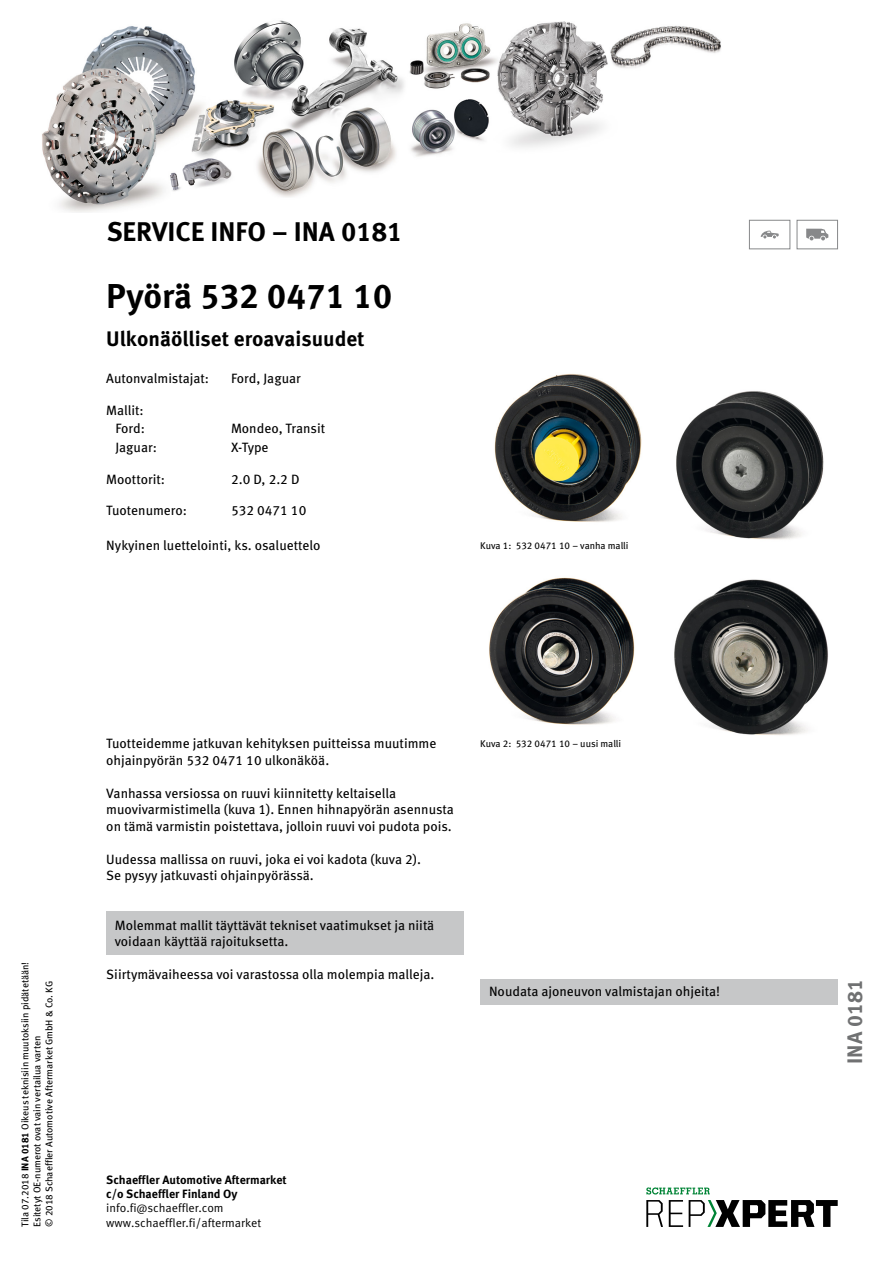
<style>
.page{position:relative;width:893px;height:1263px;background:#fff}
.page>*{position:absolute;margin:0;border:0;box-sizing:border-box;transform-origin:0 0}
.t1{font:700 34.5px "Meta Pro";color:#000}
.t2{font:700 27px "Meta Pro";color:#000}
.t3{font:700 21px "Meta Pro";color:#000}
.t4{font:700 21px "Meta Pro";color:#707172}
.t5{font:13.5px/16.5px "Meta Pro";color:#000}
.t6{font:700 12px/14.4px "Meta Pro";color:#000}
.t7{font:12px/14.4px "Meta Pro Norm";color:#000}
.t8{font:9.75px/12px "Meta Pro";color:#000}
.s1{font-weight:700}
</style>
<div class="page">
<div style="left:106px;top:911px;width:357px;height:43px;background:#c6c7c8"></div>
<img style="left:494px;top:373px;width:330px;height:167px">
<img style="left:489px;top:577px;width:339px;height:158px">
<div style="left:480px;top:980px;width:358px;height:25px;background:#c6c7c8"></div>
<div style="left:749px;top:220px;width:41px;height:29px;border:1px solid #87888a"></div>
<svg style="left:761px;top:231px;width:18px;height:7px"></svg>
<div style="left:797px;top:220px;width:41px;height:29px;border:1px solid #87888a"></div>
<svg style="left:806px;top:229px;width:22px;height:11px"></svg>
<img style="left:42px;top:20px;width:679px;height:192px">
<svg style="left:646px;top:1200px;width:17px;height:27px"></svg>
<svg style="left:669px;top:1200px;width:14px;height:27px"></svg>
<svg style="left:689px;top:1200px;width:149px;height:27px"></svg>
<svg style="left:646px;top:1187px;width:64px;height:7px"></svg>
<h2 class="t2" style="left:107px;top:210px;width:297px">SERVICE INFO – INA 0181</h2>
<h1 class="t1" style="left:106px;top:269px;width:288px">Pyörä 532 0471 10</h1>
<h3 class="t3" style="left:106px;top:323px;width:260px">Ulkonäölliset eroavaisuudet</h3>
<p class="t5" style="left:106px;top:369px;width:104px">Autonvalmistajat:</p>
<p class="t5" style="left:231px;top:369px;width:71px">Ford, Jaguar</p>
<p class="t5" style="left:106px;top:400px;width:40px;line-height:18.8px;text-align:right">Mallit:<br>Ford:</p>
<p class="t5" style="left:231px;top:420px;width:96px">Mondeo, Transit</p>
<p class="t5" style="left:115px;top:438px;width:43px">Jaguar:</p>
<p class="t5" style="left:231px;top:438px;width:39px">X-Type</p>
<p class="t5" style="left:106px;top:470px;width:60px">Moottorit:</p>
<p class="t5" style="left:231px;top:470px;width:70px">2.0 D, 2.2 D</p>
<p class="t5" style="left:106px;top:501px;width:82px">Tuotenumero:</p>
<p class="t5" style="left:231px;top:501px;width:77px">532 0471 10</p>
<p class="t5" style="left:106px;top:536px;width:216px">Nykyinen luettelointi, ks. osaluettelo</p>
<p class="t8" style="left:480px;top:539px;width:150px">Kuva 1: 532 0471 10 – vanha malli</p>
<p class="t8" style="left:19px;top:1227px;width:267px;rotate:-90deg">Tila 07.2018 <span class="s1">INA 0181</span> Oikeus teknisiin muutoksiin pidätetään!<br>Esitetyt OE-numerot ovat vain vertailua varten<br>© 2018 Schaeffler Automotive Aftermarket GmbH &amp; Co. KG</p>
<p class="t5" style="left:106px;top:734px;width:332px">Tuotteidemme jatkuvan kehityksen puitteissa muutimme ohjainpyörän 532 0471 10 ulkonäköä.</p>
<p class="t5" style="left:106px;top:784px;width:349px">Vanhassa versiossa on ruuvi kiinnitetty keltaisella muovivarmistimella (kuva 1). Ennen hihnapyörän asennusta on tämä varmistin poistettava, jolloin ruuvi voi pudota pois.</p>
<p class="t5" style="left:106px;top:850px;width:316px">Uudessa mallissa on ruuvi, joka ei voi kadota (kuva 2).<br>Se pysyy jatkuvasti ohjainpyörässä.</p>
<p class="t5" style="left:115px;top:916px;width:321px">Molemmat mallit täyttävät tekniset vaatimukset ja niitä voidaan käyttää rajoituksetta.</p>
<p class="t5" style="left:106px;top:965px;width:330px">Siirtymävaiheessa voi varastossa olla molempia malleja.</p>
<p class="t8" style="left:480px;top:737px;width:143px">Kuva 2: 532 0471 10 – uusi malli</p>
<p class="t5" style="left:489px;top:982px;width:233px">Noudata ajoneuvon valmistajan ohjeita!</p>
<p class="t6" style="left:106px;top:1171px;width:182px">Schaeffler Automotive Aftermarket c/o Schaeffler Finland Oy</p>
<p class="t7" style="left:106px;top:1200px;width:156px">info.fi@schaeffler.com www.schaeffler.fi/aftermarket</p>
<h3 class="t4" style="left:838px;top:1064px;width:86px;rotate:-90deg">INA 0181</h3>
</div>
